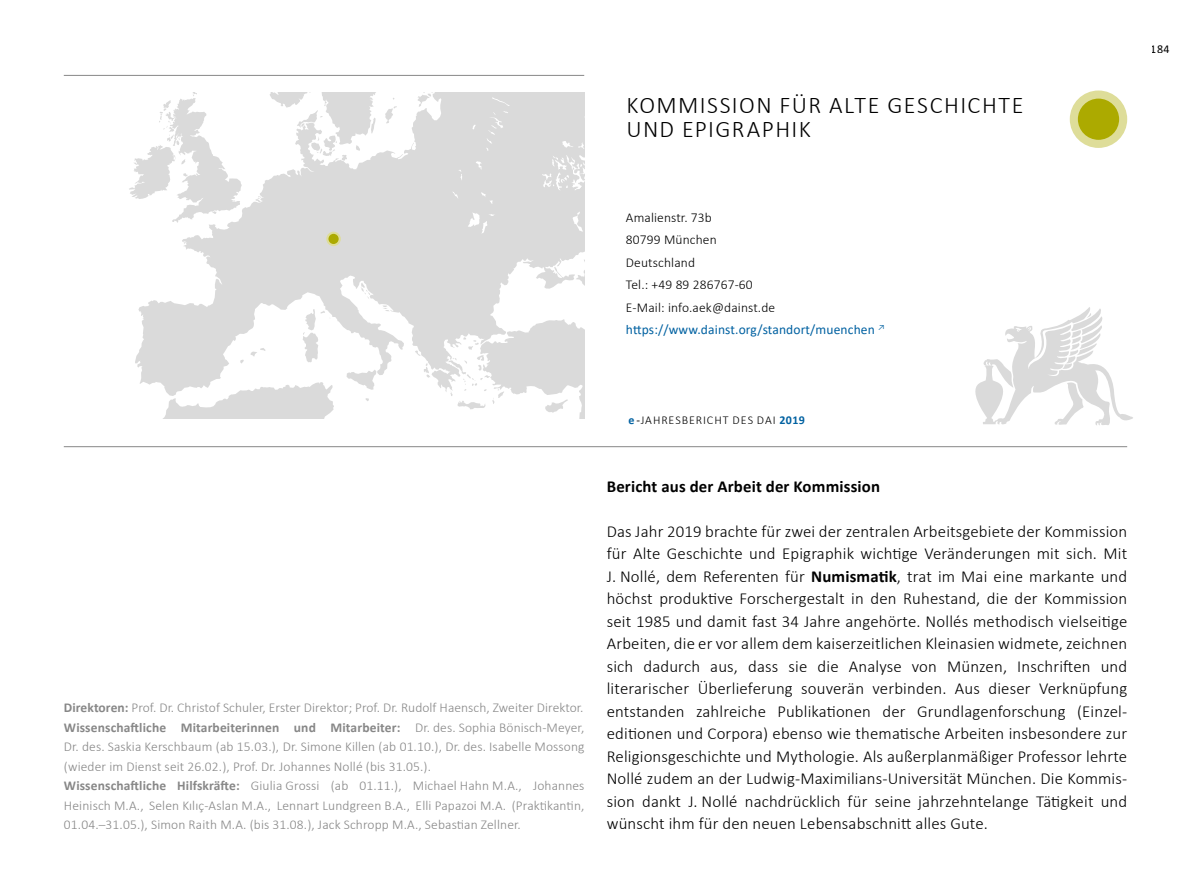
<style>
.page{position:relative;width:1191px;height:893px;background:#fff}
.page>*{position:absolute;margin:0;border:0;box-sizing:border-box;transform-origin:0 0}
.t1{font:300 24px/24px "Calibri";letter-spacing:.06em;color:#000}
.t2{font:300 16.8px/22.5px "Calibri";letter-spacing:.01em;color:#000;text-align:justify}
.t3{font:700 16.8px "Calibri";letter-spacing:.01em;color:#000}
.t4{font:300 13.5px/19.5px "Calibri";letter-spacing:.01em;color:#878787}
.t5{font:300 13.5px/22.5px "Calibri";letter-spacing:.01em;color:#000}
.t6{font:300 12px "Calibri";letter-spacing:.075em;color:#000}
.t7{font:12px "Calibri";color:#000}
.s1{font-weight:400;color:#0061a1}
.s2{font-weight:700}
.s3{font-weight:700;color:#0061a1}
.s4{font-weight:400}
</style>
<div class="page">
<svg style="left:1073px;top:95px;width:50px;height:49px;background:#b3b116"></svg>
<div style="left:1069px;top:91px;width:58px;height:57px;border:8px solid #dedd99;border-radius:50%"></div>
<svg style="left:129px;top:93px;width:455px;height:326px;fill:#dadada"></svg>
<div style="left:327px;top:233px;width:13px;height:12px;background:#acaa00;border-radius:50%"></div>
<div style="left:326px;top:232px;width:15px;height:14px;border:2px solid #dedd99;border-radius:50%"></div>
<hr style="left:64px;top:75px;width:520px;height:1px;background:#878787">
<hr style="left:64px;top:446px;width:1063px;height:1px;background:#878787">
<svg style="left:975px;top:307px;width:158px;height:118px"></svg>
<h1 class="t1" style="left:626px;top:93px;width:399px">KOMMISSION FÜR ALTE GESCHICHTE<br>UND EPIGRAPHIK</h1>
<p class="t5" style="left:626px;top:206px;width:261px">Amalienstr. 73b<br>80799 München<br>Deutschland<br>Tel.: +49 89 286767-60<br>E-Mail: info.aek@dainst.de <span class="s1">https://www.dainst.org/standort/muenchen</span> <sup>↗</sup></p>
<p class="t7" style="left:1151px;top:41px;width:20px">184</p>
<p class="t4" style="left:64px;top:698px;width:522px"><span class="s2">Direktoren:</span> Prof. Dr. Christof Schuler, Erster Direktor; Prof. Dr. Rudolf Haensch, Zweiter Direktor.<br><span class="s2">Wissenschaftliche Mitarbeiterinnen und Mitarbeiter:</span> Dr. des. Sophia Bönisch-Meyer, Dr. des. Saskia Kerschbaum (ab 15.03.), Dr. Simone Killen (ab 01.10.), Dr. des. Isabelle Mossong (wieder im Dienst seit 26.02.), Prof. Dr. Johannes Nollé (bis 31.05.).<br><span class="s2">Wissenschaftliche Hilfskräfte:</span> Giulia Grossi (ab 01.11.), Michael Hahn M.A., Johannes Heinisch M.A., Selen Kılıç-Aslan M.A., Lennart Lundgreen B.A., Elli Papazoi M.A. (Praktikantin, 01.04.–31.05.), Simon Raith M.A. (bis 31.08.), Jack Schropp M.A., Sebastian Zellner.</p>
<p class="t6" style="left:628px;top:413px;width:178px"><span class="s3">e</span><span class="s4">-</span>JAHRESBERICHT DES DAI <span class="s3">2019</span></p>
<p class="t3" style="left:607px;top:474px;width:275px">Bericht aus der Arbeit der Kommission</p>
<p class="t2" style="left:607px;top:520px;width:522px">Das Jahr 2019 brachte für zwei der zentralen Arbeitsgebiete der Kommission für Alte Geschichte und Epigraphik wichtige Veränderungen mit sich. Mit J. Nollé, dem Referenten für <span class="s2">Numismatik</span>, trat im Mai eine markante und höchst produktive Forschergestalt in den Ruhestand, die der Kommission seit 1985 und damit fast 34 Jahre angehörte. Nollés methodisch vielseitige Arbeiten, die er vor allem dem kaiserzeitlichen Kleinasien widmete, zeichnen sich dadurch aus, dass sie die Analyse von Münzen, Inschriften und literarischer Überlieferung souverän verbinden. Aus dieser Verknüpfung entstanden zahlreiche Publikationen der Grundlagenforschung (Einzel&shy;editionen und Corpora) ebenso wie thematische Arbeiten insbesondere zur Religionsgeschichte und Mythologie. Als außerplanmäßiger Professor lehrte Nollé zudem an der Ludwig-Maximilians-Universität München. Die Kommis&shy;sion dankt J. Nollé nachdrücklich für seine jahrzehntelange Tätigkeit und wünscht ihm für den neuen Lebensabschnitt alles Gute.</p>
</div>
